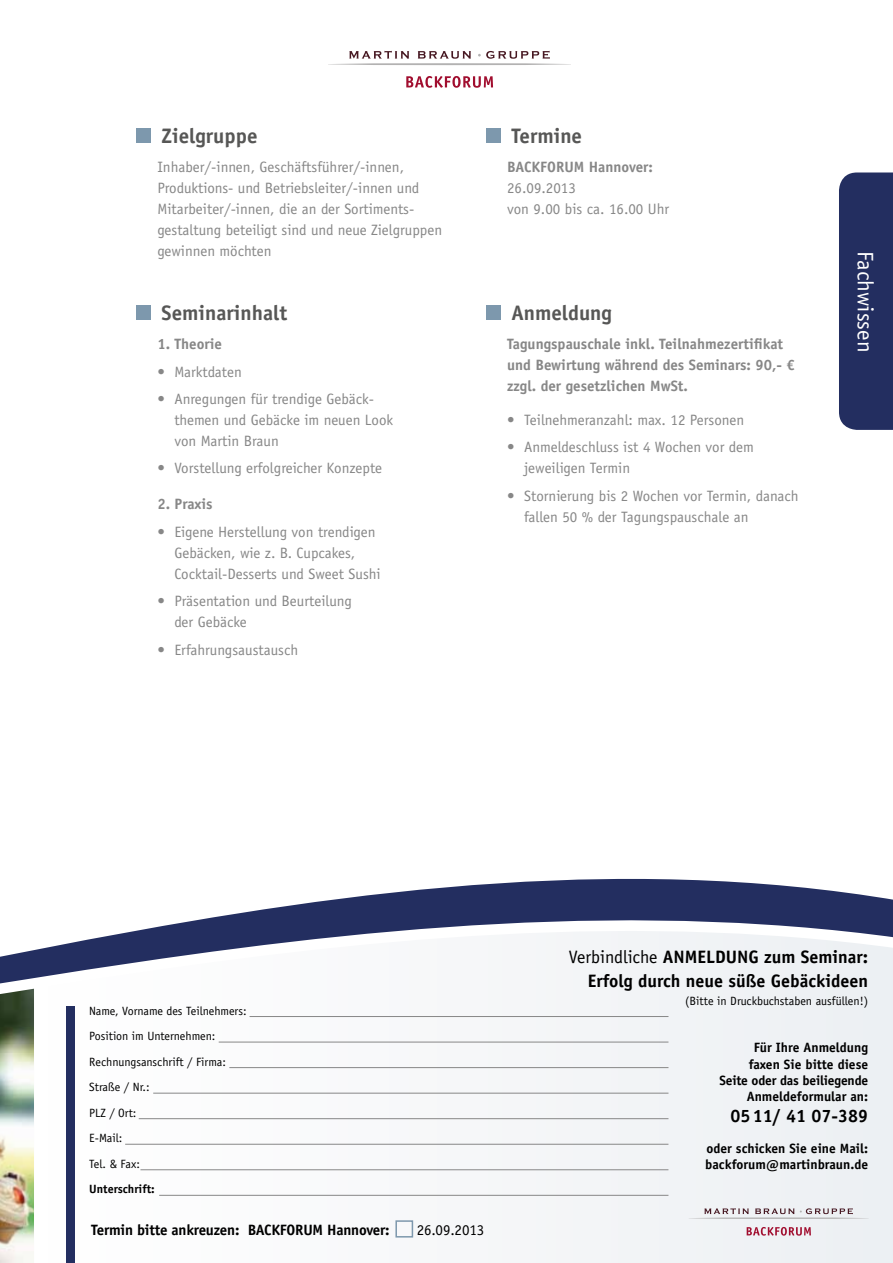
<style>
.page{position:relative;width:893px;height:1263px;background:#fff}
.page>*{position:absolute;margin:0;border:0;box-sizing:border-box;transform-origin:0 0}
.t1{font:22.5px "Officina Sans Std";color:#fff}
.t2{font:700 21px "Officina Sans Std";color:#575756}
.t3{font:700 18px/24px "Officina Sans Std";color:#000;text-align:right}
.t4{font:15px/21px "Officina Sans Std";color:#878787}
.t5{font:700 15px/21px "Officina Sans Std";color:#878787}
.t6{font:700 15px "Officina Sans Std";letter-spacing:-.015em;color:#000}
.t7{font:15px "Officina Sans Std";letter-spacing:-.01em;color:#000}
.t8{font:700 13.5px/16.2px "Officina Sans Std";color:#000;text-align:right}
.t9{font:12px/25.5px "Officina Sans Std";color:#000}
.t10{font:700 12px "Officina Sans Std";color:#000}
.s1{font-weight:400}
</style>
<div class="page">
<div style="left:839px;top:172px;width:54px;height:258px;background:#232e60"></div>
<svg style="left:406px;top:76px;width:87px;height:12px"></svg>
<hr style="left:328px;top:63px;width:243px;height:2px;background:#b3b2b2;border-radius:50%">
<svg style="left:349px;top:51px;width:60px;height:8px"></svg>
<svg style="left:418px;top:51px;width:53px;height:8px"></svg>
<svg style="left:478px;top:51px;width:72px;height:8px"></svg>
<img style="left:0;top:1066px;width:34px;height:197px">
<div style="left:136px;top:128px;width:15px;height:15px;background:#7d98ad"></div>
<div style="left:136px;top:305px;width:15px;height:15px;background:#7d98ad"></div>
<div style="left:486px;top:128px;width:14px;height:15px;background:#7d98ad"></div>
<div style="left:486px;top:305px;width:14px;height:15px;background:#7d98ad"></div>
<div style="left:125px;top:1066px;width:768px;height:197px;background:#f5f6f8"></div>
<svg style="left:747px;top:1227px;width:64px;height:8px"></svg>
<hr style="left:689px;top:1217px;width:180px;height:2px;background:#b3b2b2;border-radius:50%">
<svg style="left:704px;top:1208px;width:45px;height:6px"></svg>
<svg style="left:755px;top:1208px;width:98px;height:6px"></svg>
<hr style="left:229px;top:1067px;width:439px;height:1px;background:#878787">
<hr style="left:153px;top:1093px;width:515px;height:1px;background:#878787">
<hr style="left:139px;top:1118px;width:529px;height:1px;background:#878787">
<hr style="left:125px;top:1144px;width:543px;height:1px;background:#878787">
<hr style="left:159px;top:1195px;width:509px;height:1px;background:#878787">
<hr style="left:140px;top:1169px;width:528px;height:1px;background:#878787">
<div style="left:66px;top:1006px;width:9px;height:257px;background:#232e60"></div>
<svg style="left:0;top:1056px;width:893px;height:10px;fill:#f5f7f8"></svg>
<svg style="left:0;top:878px;width:893px;height:178px;fill:#f4f6f7"></svg>
<div style="left:395px;top:1220px;width:18px;height:17px;border:2px solid #7d98ad"></div>
<h2 class="t2" style="left:162px;top:123px;width:98px">Zielgruppe</h2>
<p class="t4" style="left:157px;top:157px;width:286px">Inhaber/-innen, Geschäftsführer/-innen, Produktions- und Betriebsleiter/-innen und Mitarbeiter/-innen, die an der Sortiments&shy;gestaltung beteiligt sind und neue Zielgruppen gewinnen möchten</p>
<h2 class="t2" style="left:162px;top:300px;width:127px">Seminarinhalt</h2>
<p class="t5" style="left:157px;top:334px;width:66px">1. Theorie</p>
<p class="t4" style="left:157px;top:361px;width:86px">• Marktdaten</p>
<p class="t4" style="left:174px;top:388px;width:220px;text-indent:-17px">• Anregungen für trendige Gebäck&shy;themen und Gebäcke im neuen Look von Martin Braun</p>
<p class="t4" style="left:157px;top:458px;width:226px">• Vorstellung erfolgreicher Konzepte</p>
<p class="t5" style="left:157px;top:494px;width:57px">2. Praxis</p>
<p class="t4" style="left:174px;top:521px;width:208px;text-indent:-17px">• Eigene Herstellung von trendigen<br>Gebäcken, wie z. B. Cupcakes,<br>Cocktail-Desserts und Sweet Sushi</p>
<p class="t4" style="left:174px;top:590px;width:179px;text-indent:-17px">• Präsentation und Beurteilung der Gebäcke</p>
<p class="t4" style="left:157px;top:639px;width:142px">• Erfahrungsaustausch</p>
<h2 class="t2" style="left:511px;top:123px;width:72px">Termine</h2>
<p class="t5" style="left:507px;top:156px;width:147px">BACKFORUM Hannover:</p>
<p class="t4" style="left:507px;top:178px;width:164px">26.09.2013<br>von 9.00 bis ca. 16.00 U hr</p>
<h2 class="t2" style="left:511px;top:300px;width:102px">Anmeldung</h2>
<p class="t5" style="left:507px;top:334px;width:289px">Tagungspauschale inkl. Teilnahmezertifikat und Bewirtung während des Seminars: 90,- € zzgl. der gesetzlichen MwSt.</p>
<p class="t4" style="left:507px;top:409px;width:239px">• Teilnehmeranzahl: max. 12 Personen</p>
<p class="t4" style="left:524px;top:437px;width:231px;text-indent:-17px">• Anmeldeschluss ist 4 Wochen vor dem jeweiligen Termin</p>
<p class="t4" style="left:524px;top:485px;width:276px;text-indent:-17px">• Stornierung bis 2 Wochen vor Termin, danach fallen 50 % der Tagungspauschale an</p>
<h1 class="t1" style="left:879px;top:251px;width:103px;rotate:90deg">Fachwissen</h1>
<p class="t9" style="left:89px;top:998px;width:159px">Name, Vorname des Teilnehmers:<br>Position im Unternehmen:<br>Rechnungsanschrift / Firma:<br>Straße / N r.:<br>PLZ / Ort:<br>E-Mail:<br>Tel. &amp; Fax:</p>
<p class="t10" style="left:89px;top:1181px;width:67px">Unterschrift:</p>
<p class="t6" style="left:91px;top:1220px;width:300px">Termin bitte ankreuzen: BACKFORUM Hannover:</p>
<p class="t7" style="left:417px;top:1221px;width:69px">26.09.2013</p>
<p class="t3" style="left:569px;top:945px;width:301px"><span class="s1">Verbindliche</span> ANMELDUNG zum Seminar:<br>Erfolg durch neue süße Gebäckideen</p>
<p class="t9" style="left:685px;top:989px;width:184px">(Bitte in Druckbuchstaben ausfüllen!)</p>
<p class="t8" style="left:719px;top:1039px;width:150px">Für Ihre Anmeldung faxen Sie bitte diese<br>Seite oder das beiliegende<br>Anmeldeformular an:</p>
<p class="t3" style="left:731px;top:1103px;width:139px">0511/ 41 07-389</p>
<p class="t8" style="left:705px;top:1140px;width:165px;text-align:left">oder schicken Sie eine Mail: backforum@martinbraun.de</p>
</div>
